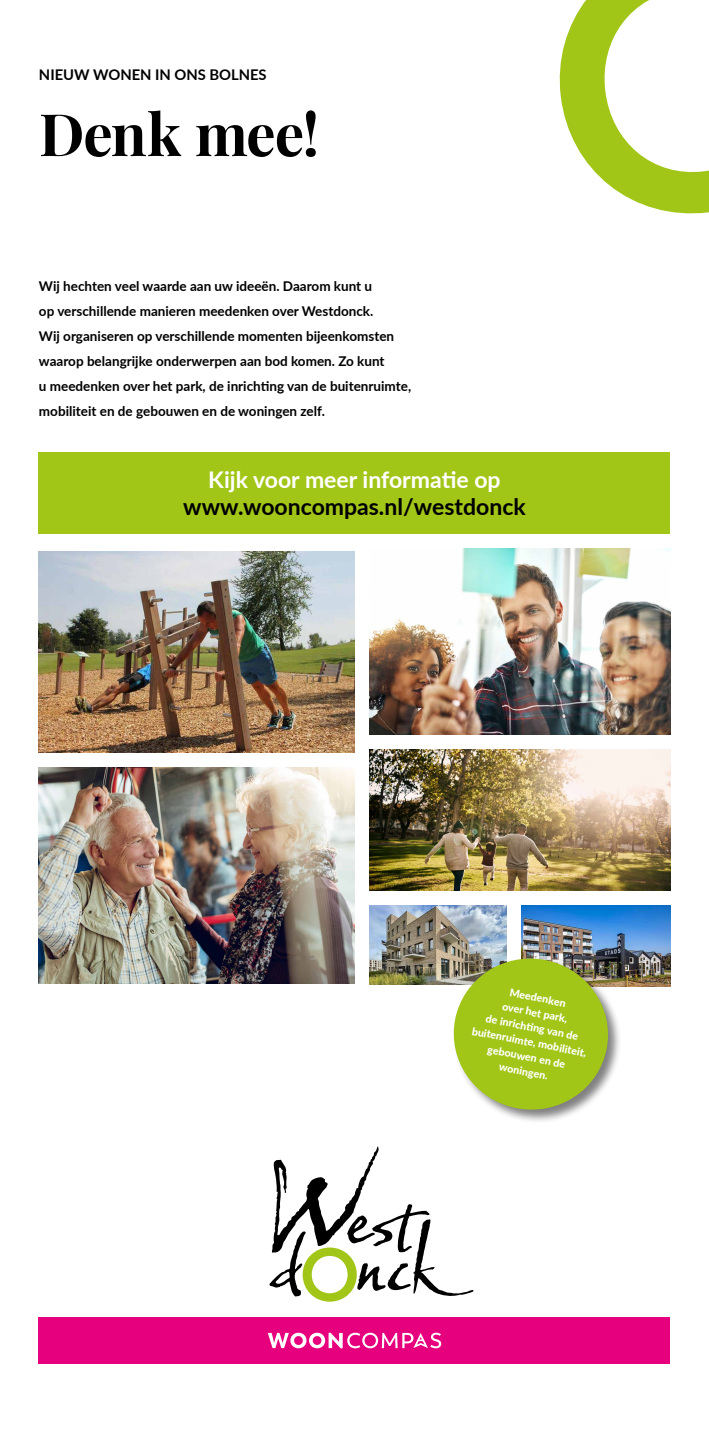
<style>
.page{position:relative;width:709px;height:1453px;background:#fff}
.page>*{position:absolute;margin:0;border:0;box-sizing:border-box;transform-origin:0 0}
.t1{font:700 58.5px "Playfair Display";letter-spacing:-.02em;color:#000}
.t2{font:700 23px "Lato";color:#000}
.t3{font:700 23px "Lato";color:#fff}
.t4{font:700 14.75px "Lato";color:#000}
.t5{font:700 13.5px/25px "Lato";color:#000}
.t6{font:800 10.72px/15px "Lato";color:#fff;text-align:center}
</style>
<div class="page">
<div style="left:39px;top:1317px;width:631px;height:47px;background:#e6007d"></div>
<svg style="left:268px;top:1332px;width:173px;height:16px"></svg>
<svg style="left:559px;top:0;width:150px;height:214px"></svg>
<svg style="left:269px;top:1146px;width:204px;height:155px"></svg>
<div style="left:39px;top:451px;width:631px;height:82px;background:#a2c617"></div>
<img style="left:39px;top:551px;width:315px;height:201px">
<img style="left:39px;top:767px;width:315px;height:216px">
<img style="left:369px;top:549px;width:301px;height:185px">
<img style="left:369px;top:749px;width:301px;height:141px">
<img style="left:369px;top:905px;width:137px;height:80px">
<img style="left:521px;top:905px;width:149px;height:81px">
<div style="left:452px;top:957px;width:170px;height:167px;background:#000;opacity:.5"></div>
<svg style="left:447px;top:952px;width:167px;height:164px;background:#abc24c"></svg>
<p class="t4" style="left:39px;top:64px;width:229px">NIEUW WONEN IN ONS BOLNES</p>
<h1 class="t1" style="left:39px;top:88px;width:282px">Denk mee!</h1>
<p class="t5" style="left:39px;top:273px;width:374px">Wij hechten veel waarde aan uw ideeën. Daarom kunt u<br>op verschillende manieren meedenken over Westdonck.<br>Wij organiseren op verschillende momenten bijeenkomsten waarop belangrijke onderwerpen aan bod komen. Zo kunt<br>u meedenken over het park, de inrichting van de buitenruimte, mobiliteit en de gebouwen en de woningen zelf.</p>
<h2 class="t3" style="left:208px;top:463px;width:294px">Kijk voor meer informatie op</h2>
<h2 class="t2" style="left:183px;top:490px;width:344px">www.wooncompas.nl/westdonck</h2>
<p class="t6" style="left:482px;top:979px;width:118px;rotate:11deg">Meedenken<br>over het park,<br>de inrichti ng van de buitenruimte, mobiliteit, gebouwen en de woningen.</p>
</div>
